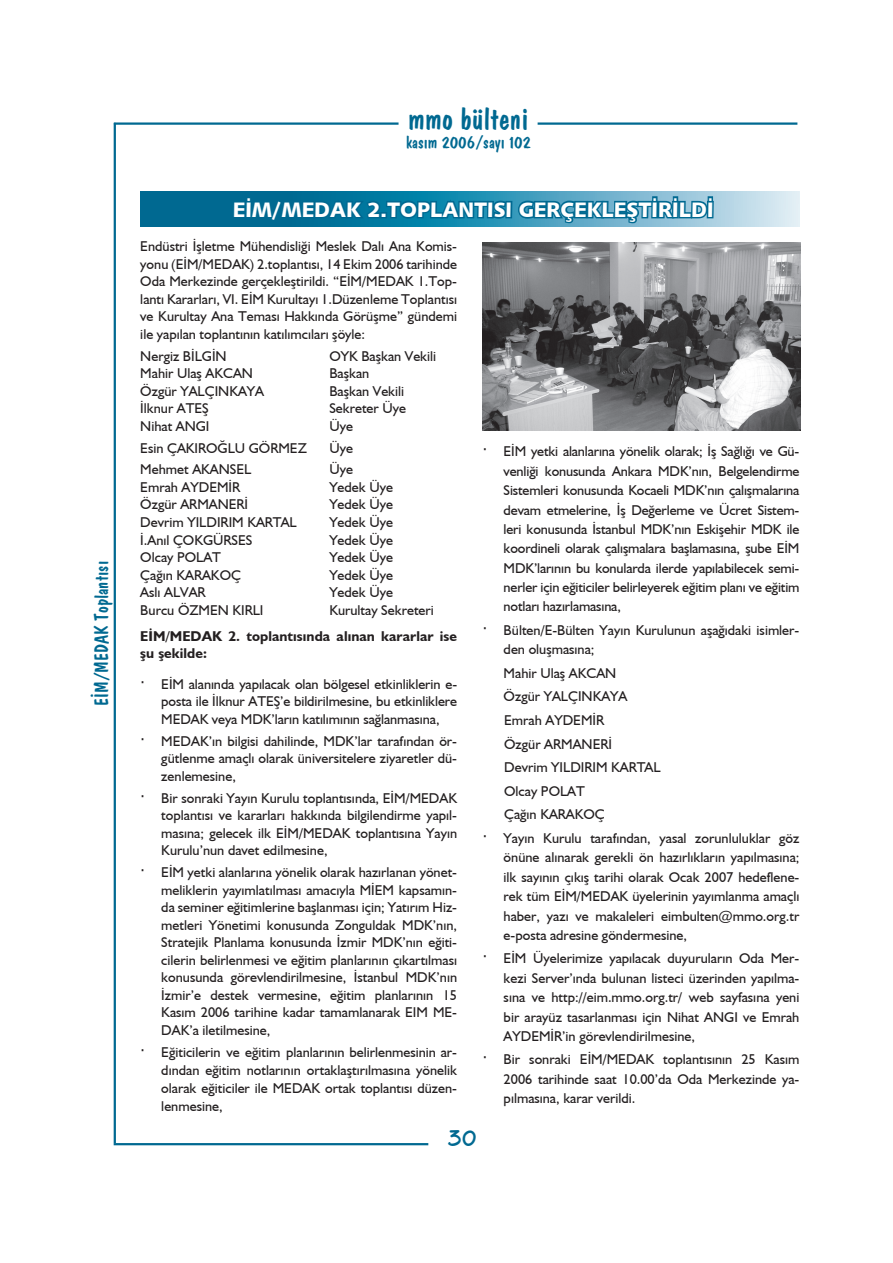
<style>
.page{position:relative;width:893px;height:1263px;background:#fff}
.page>*{position:absolute;margin:0;border:0;box-sizing:border-box;transform-origin:0 0}
.t1{font:31.5px "Dom Casual BT";color:#006991}
.t2{font:25.5px "Cosmic Plain";color:#006991}
.t3{font:21px "Humanist 531 BT Black A";color:#fff}
.t4{font:19.5px "Dom Casual BT";color:#006991}
.t5{font:18px "Dom Casual BT";color:#006991}
.t6{font:14.25px/17.5px "Humanist 521 BT";color:#231f20;text-align:justify}
.t7{font:700 14.25px/17.5px "Humanist 521 BT";letter-spacing:.005em;color:#231f20}
.s1{font-family:"Tahoma"}
</style>
<div class="page">
<hr style="left:114px;top:122px;width:683px;height:3px;background:#006991">
<hr style="left:114px;top:123px;width:2px;height:1020px;background:#006991">
<hr style="left:114px;top:1143px;width:314px;height:2px;background:#006991">
<div style="left:399px;top:110px;width:138px;height:28px;background:#fff"></div>
<svg style="left:140px;top:191px;width:659px;height:35px;background:#62a4bf"></svg>
<svg style="left:231px;top:122px;width:277px;height:105px"></svg>
<div style="left:505px;top:201px;width:7px;height:17px;border:3px solid #006991"></div>
<div style="left:707px;top:201px;width:7px;height:17px;border:3px solid #006991"></div>
<svg style="left:516px;top:196px;width:197px;height:29px;background:#368cae"></svg>
<img style="left:483px;top:242px;width:317px;height:188px">
<h3 class="t4" style="left:90px;top:706px;width:147px;rotate:-90deg">EİM/MEDAK Toplantısı</h3>
<h1 class="t1" style="left:408px;top:99px;width:122px">mmo bülteni</h1>
<p class="t5" style="left:406px;top:131px;width:126px">kasım 2006/sayý 102</p>
<h3 class="t3" style="left:233px;top:196px;width:482px">EİM/MEDAK 2.TOPLANTISI GERÇEKLEŞTİRİLDİ</h3>
<p class="t6" style="left:140px;top:237px;width:318px">Endüstri İşletme Mühendisliği Meslek Dalı Ana Komis&shy;yonu (EİM/MEDAK) 2.toplantısı, 14 Ekim 2006 tarihinde Oda Merkezinde gerçekleştirildi. “EİM/MEDAK 1.Top&shy;lantı Kararları, VI. EİM Kurultayı 1.Düzenleme Toplantısı ve Kurultay Ana Teması Hakkında Görüşme” gündemi ile yapılan toplantının katılımcıları şöyle:</p>
<p class="t6" style="left:140px;top:347px;width:88px">Nergiz BİLGİN</p>
<p class="t6" style="left:329px;top:347px;width:108px">OYK Başkan Vekili</p>
<p class="t6" style="left:140px;top:364px;width:114px">Mahir Ulaş AKCAN</p>
<p class="t6" style="left:329px;top:364px;width:41px">Başkan</p>
<p class="t6" style="left:140px;top:382px;width:125px">Özgür YALÇINKAYA</p>
<p class="t6" style="left:329px;top:382px;width:76px">Başkan Vekili</p>
<p class="t6" style="left:140px;top:399px;width:70px">İlknur ATEŞ</p>
<p class="t6" style="left:329px;top:399px;width:78px">Sekreter Üye</p>
<p class="t6" style="left:140px;top:417px;width:71px">Nihat ANGI</p>
<p class="t6" style="left:329px;top:417px;width:25px">Üye</p>
<p class="t6" style="left:140px;top:439px;width:168px">Esin ÇAKIROĞLU GÖRMEZ</p>
<p class="t6" style="left:329px;top:439px;width:25px">Üye</p>
<p class="t6" style="left:140px;top:460px;width:113px">Mehmet AKANSEL</p>
<p class="t6" style="left:329px;top:460px;width:25px">Üye</p>
<p class="t6" style="left:140px;top:478px;width:101px">Emrah AYDEMİR</p>
<p class="t6" style="left:329px;top:478px;width:65px">Yedek Üye</p>
<p class="t6" style="left:140px;top:495px;width:109px">Özgür ARMANERİ</p>
<p class="t6" style="left:329px;top:495px;width:65px">Yedek Üye</p>
<p class="t6" style="left:140px;top:513px;width:158px">Devrim YILDIRIM KARTAL</p>
<p class="t6" style="left:329px;top:513px;width:65px">Yedek Üye</p>
<p class="t6" style="left:140px;top:531px;width:114px">İ.Anıl ÇOKGÜRSES</p>
<p class="t6" style="left:329px;top:531px;width:65px">Yedek Üye</p>
<p class="t6" style="left:140px;top:548px;width:82px">Olcay POLAT</p>
<p class="t6" style="left:329px;top:548px;width:65px">Yedek Üye</p>
<p class="t6" style="left:140px;top:566px;width:102px">Çağın KARAKOÇ</p>
<p class="t6" style="left:329px;top:566px;width:65px">Yedek Üye</p>
<p class="t6" style="left:140px;top:583px;width:67px">Aslı ALVAR</p>
<p class="t6" style="left:329px;top:583px;width:65px">Yedek Üye</p>
<p class="t6" style="left:140px;top:601px;width:125px">Burcu ÖZMEN KIRLI</p>
<p class="t6" style="left:329px;top:601px;width:106px">Kurultay Sekreteri</p>
<p class="t7" style="left:140px;top:627px;width:318px">EİM/MEDAK 2. toplantısında alınan kararlar ise şu şekilde:</p>
<p class="t6" style="left:161px;top:675px;width:297px;text-indent:-21px"><span class="s1">·</span> EİM alanında yapılacak olan bölgesel etkinliklerin e&shy;posta ile İlknur ATEŞ’e bildirilmesine, bu etkinliklere MEDAK veya MDK’ların katılımının sağlanmasına,</p>
<p class="t6" style="left:161px;top:732px;width:297px;text-indent:-21px"><span class="s1">·</span> MEDAK’ın bilgisi dahilinde, MDK’lar tarafından ör&shy;gütlenme amaçlı olarak üniversitelere ziyaretler dü&shy;zenlemesine,</p>
<p class="t6" style="left:161px;top:789px;width:297px;text-indent:-21px"><span class="s1">·</span> Bir sonraki Yayın Kurulu toplantısında, EİM/MEDAK toplantısı ve kararları hakkında bilgilendirme yapıl&shy;masına; gelecek ilk EİM/MEDAK toplantısına Yayın Kurulu’nun davet edilmesine,</p>
<p class="t6" style="left:161px;top:863px;width:297px;text-indent:-21px"><span class="s1">·</span> EİM yetki alanlarına yönelik olarak hazırlanan yönet&shy;meliklerin yayımlatılması amacıyla MİEM kapsamın&shy;da seminer eğitimlerine başlanması için; Yatırım Hiz&shy;metleri Yönetimi konusunda Zonguldak MDK’nın, Stratejik Planlama konusunda İzmir MDK’nın eğiti&shy;cilerin belirlenmesi ve eğitim planlarının çıkartılması konusunda görevlendirilmesine, İstanbul MDK’nın İzmir’e destek vermesine, eğitim planlarının 15<br>Kasım 2006 tarihine kadar tamamlanarak EIM ME-DAK’a iletilmesine,</p>
<p class="t6" style="left:161px;top:1043px;width:297px;line-height:18px;text-indent:-21px"><span class="s1">·</span> Eğiticilerin ve eğitim planlarının belirlenmesinin ar&shy;dından eğitim notlarının ortaklaştırılmasına yönelik olarak eğiticiler ile MEDAK ortak toplantısı düzen&shy;lenmesine,</p>
<h2 class="t2" style="left:447px;top:1121px;width:31px">30</h2>
<p class="t6" style="left:504px;top:442px;width:297px;line-height:19.4px;text-indent:-21px"><span class="s1">·</span> EİM yetki alanlarına yönelik olarak; İş Sağlığı ve Gü&shy;venliği konusunda Ankara MDK’nın, Belgelendirme Sistemleri konusunda Kocaeli MDK’nın çalışmalarına devam etmelerine, İş Değerleme ve Ücret Sistem&shy;leri konusunda İstanbul MDK’nın Eskişehir MDK ile koordineli olarak çalışmalara başlamasına, şube EİM MDK’larının bu konularda ilerde yapılabilecek semi&shy;nerler için eğiticiler belirleyerek eğitim planı ve eğitim notları hazırlamasına,</p>
<p class="t6" style="left:504px;top:620px;width:297px;line-height:19.4px;text-indent:-21px"><span class="s1">·</span> Bülten/E-Bülten Yayın Kurulunun aşağıdaki isimler&shy;den oluşmasına;</p>
<p class="t6" style="left:504px;top:664px;width:114px">Mahir Ulaş AKCAN</p>
<p class="t6" style="left:504px;top:687px;width:125px">Özgür YALÇINKAYA</p>
<p class="t6" style="left:504px;top:711px;width:101px">Emrah AYDEMİR</p>
<p class="t6" style="left:504px;top:735px;width:109px">Özgür ARMANERİ</p>
<p class="t6" style="left:504px;top:758px;width:158px">Devrim YILDIRIM KARTAL</p>
<p class="t6" style="left:504px;top:782px;width:82px">Olcay POLAT</p>
<p class="t6" style="left:504px;top:805px;width:102px">Çağın KARAKOÇ</p>
<p class="t6" style="left:483px;top:829px;width:318px"><span class="s1">·</span> Yayın Kurulu tarafından, yasal zorunluluklar göz</p>
<p class="t6" style="left:504px;top:848px;width:297px;line-height:19.4px">önüne alınarak gerekli ön hazırlıkların yapılmasına; ilk sayının çıkış tarihi olarak Ocak 2007 hedeflene&shy;rek tüm EİM/MEDAK üyelerinin yayımlanma amaçlı haber, yazı ve makaleleri eimbulten@mmo.org.tr e-posta adresine göndermesine,</p>
<p class="t6" style="left:504px;top:949px;width:297px;line-height:19.4px;text-indent:-21px"><span class="s1">·</span> EİM Üyelerimize yapılacak duyuruların Oda Mer&shy;kezi Server’ında bulunan listeci üzerinden yapılma&shy;sına ve http://eim.mmo.org.tr/ web sayfasına yeni bir arayüz tasarlanması için Nihat ANGI ve Emrah AYDEMİR’in görevlendirilmesine,</p>
<p class="t6" style="left:504px;top:1050px;width:297px;line-height:19.4px;text-indent:-21px"><span class="s1">·</span> Bir sonraki EİM/MEDAK toplantısının 25 Kasım 2006 tarihinde saat 10.00’da Oda Merkezinde ya&shy;pılmasına, karar verildi.</p>
</div>
